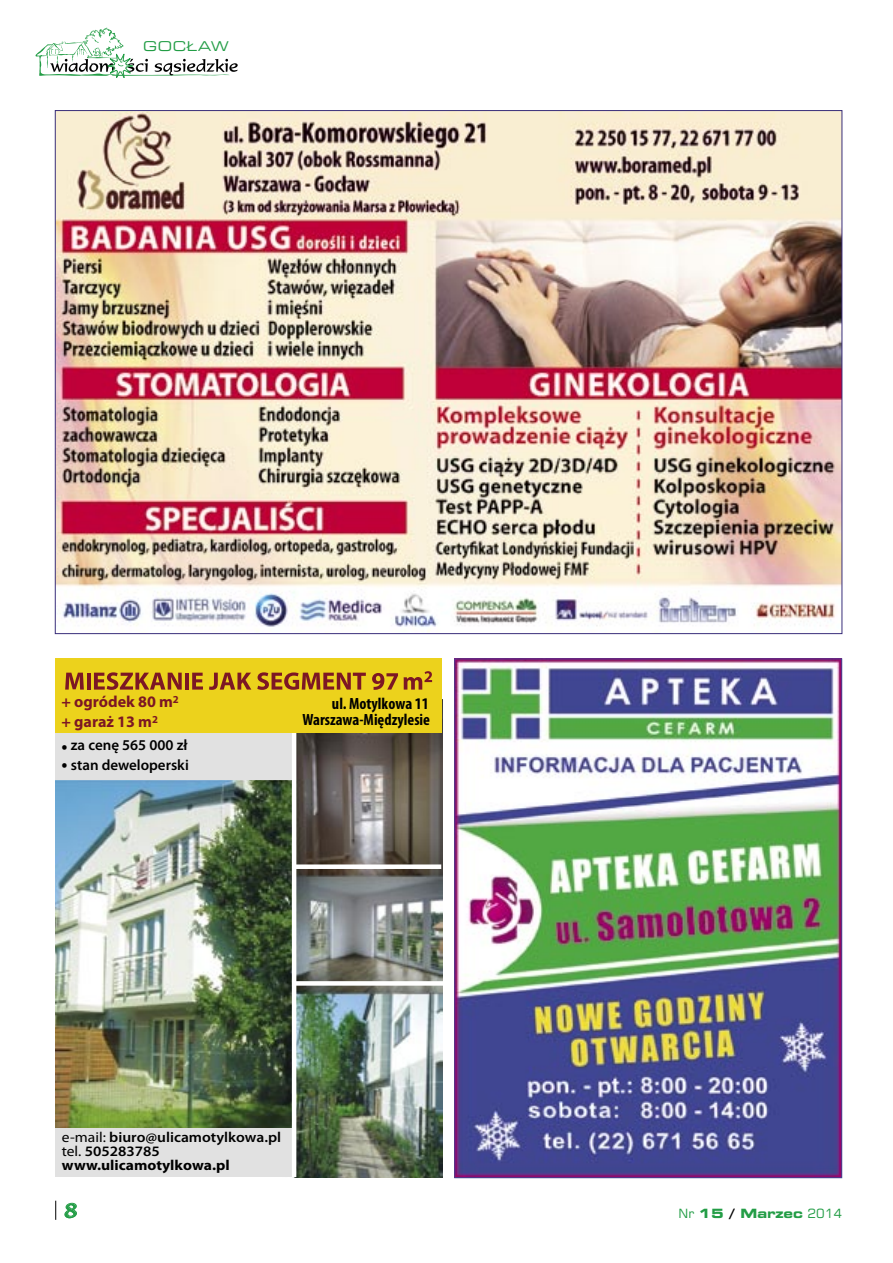
<style>
.page{position:relative;width:893px;height:1263px;background:#fff}
.page>*{position:absolute;margin:0;border:0;box-sizing:border-box;transform-origin:0 0}
.t1{font:21px "Formal 436 PL";color:#239d46;scale:1.2 1}
.t2{font:700 condensed 16.35px/15.9px "Myriad Pro";color:#000;text-align:right}
.t3{font:700 16.05px/19.2px "Myriad Pro";color:#7c1724}
.t4{font:600 15px/19.5px "Myriad Pro";color:#000}
.t5{font:600 14.4px/14px "Myriad Pro";color:#000;scale:1.08 1}
.t6{font:expanded 13.5px "Square 721 PL";letter-spacing:.05em;color:#239d46}
.t7{font:700 expanded 12.75px "Square 721 PL";color:#239d46}
.s1{font-size:27px}
.s2{font-weight:400}
.s3{font-weight:700}
.s4{font-weight:400;font-stretch:normal}
.s5{color:#000}
</style>
<div class="page">
<svg style="left:36px;top:28px;width:202px;height:50px"></svg>
<svg style="left:64px;top:1203px;width:13px;height:15px"></svg>
<svg style="left:55px;top:1201px;width:1px;height:19px"></svg>
<img style="left:57px;top:112px;width:783px;height:520px">
<img style="left:55px;top:732px;width:387px;height:445px">
<div style="left:55px;top:731px;width:240px;height:49px;background:#e1e1e1"></div>
<div style="left:55px;top:1128px;width:239px;height:49px;background:#e1e1e1"></div>
<div style="left:295px;top:864px;width:146px;height:5px;background:#fff"></div>
<div style="left:294px;top:981px;width:148px;height:5px;background:#fff"></div>
<hr style="left:292px;top:692px;width:4px;height:485px;background:#fff">
<div style="left:55px;top:658px;width:387px;height:74px;background:#ecd21c"></div>
<svg style="left:65px;top:673px;width:19px;height:17px"></svg>
<hr style="left:87px;top:673px;width:4px;height:17px;background:#7c1724">
<svg style="left:94px;top:672px;width:88px;height:18px"></svg>
<hr style="left:185px;top:673px;width:4px;height:17px;background:#7c1724">
<svg style="left:192px;top:673px;width:11px;height:17px"></svg>
<svg style="left:209px;top:673px;width:42px;height:17px"></svg>
<svg style="left:257px;top:672px;width:109px;height:18px"></svg>
<svg style="left:372px;top:673px;width:26px;height:17px"></svg>
<svg style="left:404px;top:671px;width:28px;height:19px"></svg>
<img style="left:457px;top:661px;width:383px;height:515px">
<p class="t6" style="left:143px;top:38px;width:87px">GOCŁAW</p>
<p class="t3" style="left:61px;top:692px;width:119px">+ ogródek 80 m<sup>2 </sup>+ garaż 13 m<sup>2</sup></p>
<p class="t4" style="left:61px;top:736px;width:129px"><span class="s1">·</span> za cenę 565 000 zł <span class="s1">·</span> stan deweloperski</p>
<p class="t2" style="left:302px;top:696px;width:129px">ul. Motylkowa 11<br>Warszawa-Międzylesie</p>
<p class="t5" style="left:62px;top:1131px;width:205px"><span class="s2">e-mail:</span> biuro@ulicamotylkowa.pl <span class="s2">tel.</span> 505283785 <span class="s3">www.ulicamotylkowa.pl</span></p>
<h1 class="t1" style="left:64px;top:1197px;width:13px">8</h1>
<p class="t7" style="left:678px;top:1206px;width:165px"><span class="s4">Nr</span> 15 <span class="s5">/</span> Marzec <span class="s4">2014</span></p>
</div>
